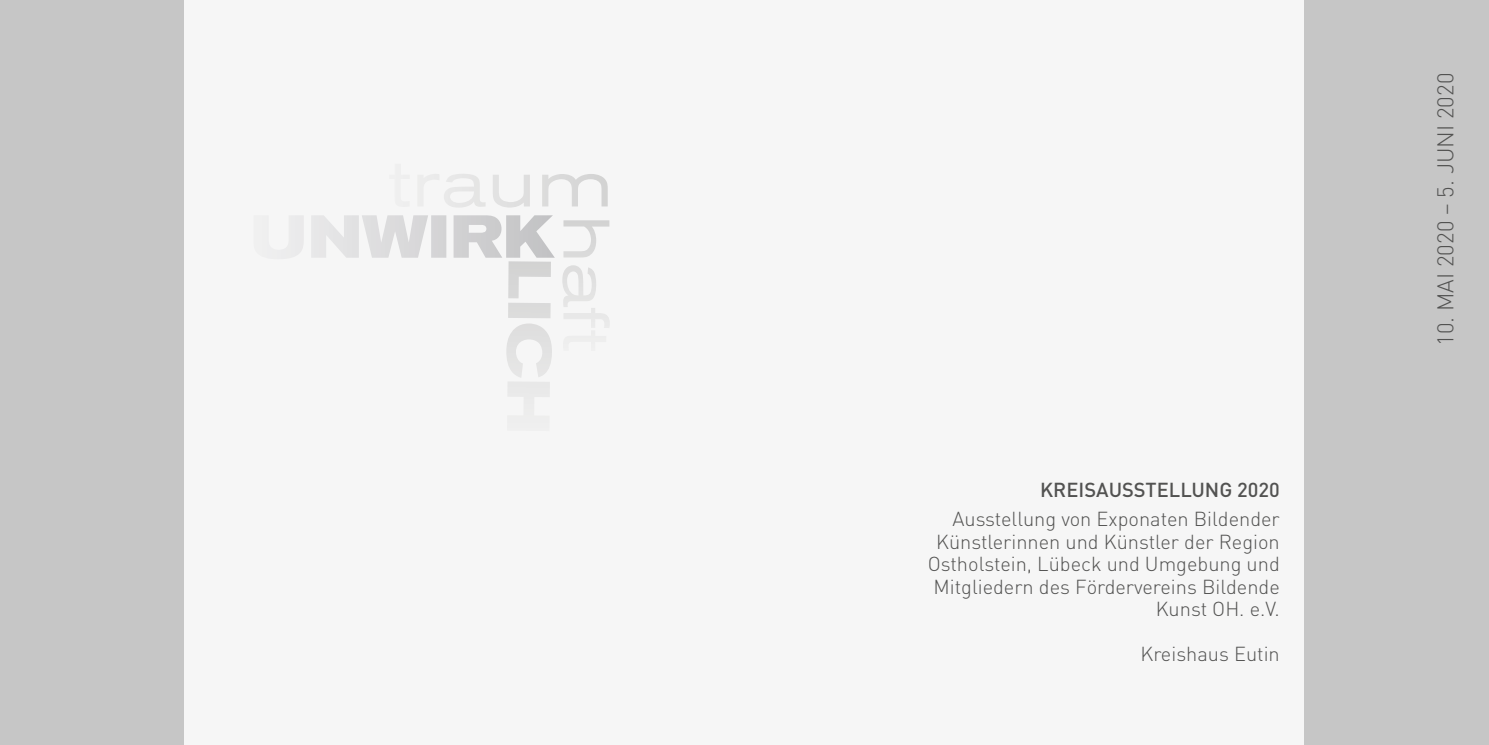
<style>
.page{position:relative;width:1489px;height:745px;background:#fff}
.page>*{position:absolute;margin:0;border:0;box-sizing:border-box;transform-origin:0 0}
.t1{font:300 22.5px "DIN";color:#525251}
.t2{font:300 20px/22.5px "DIN";color:#525251;text-align:right}
.t3{font:500 20px "DIN";color:#525251}
</style>
<div class="page">
<div style="left:0;top:0;width:744px;height:744px;background:#f6f6f6"></div>
<div style="left:0;top:0;width:184px;height:744px;background:#c6c6c6"></div>
<div style="left:726px;top:0;width:762px;height:744px;background:#f6f6f6"></div>
<div style="left:1304px;top:0;width:184px;height:744px;background:#c6c6c6"></div>
<svg style="left:427px;top:174px;width:180px;height:33px"></svg>
<svg style="left:291px;top:215px;width:264px;height:189px"></svg>
<svg style="left:562px;top:220px;width:47px;height:108px"></svg>
<p class="t3" style="left:1040px;top:476px;width:241px">KREISAUSSTELLUNG 2020</p>
<p class="t2" style="left:927px;top:507px;width:353px">Ausstellung von Exponaten Bildender Künstlerinnen und Künstler der Region Ostholstein, Lübeck und Umgebung und Mitgliedern des Fördervereins Bildende Kunst OH. e.V.</p>
<p class="t2" style="left:1140px;top:642px;width:141px">Kreishaus Eutin</p>
<p class="t1" style="left:1431px;top:345px;width:274px;rotate:-90deg">10. MAI 2020 – 5. JUNI 2020</p>
</div>
